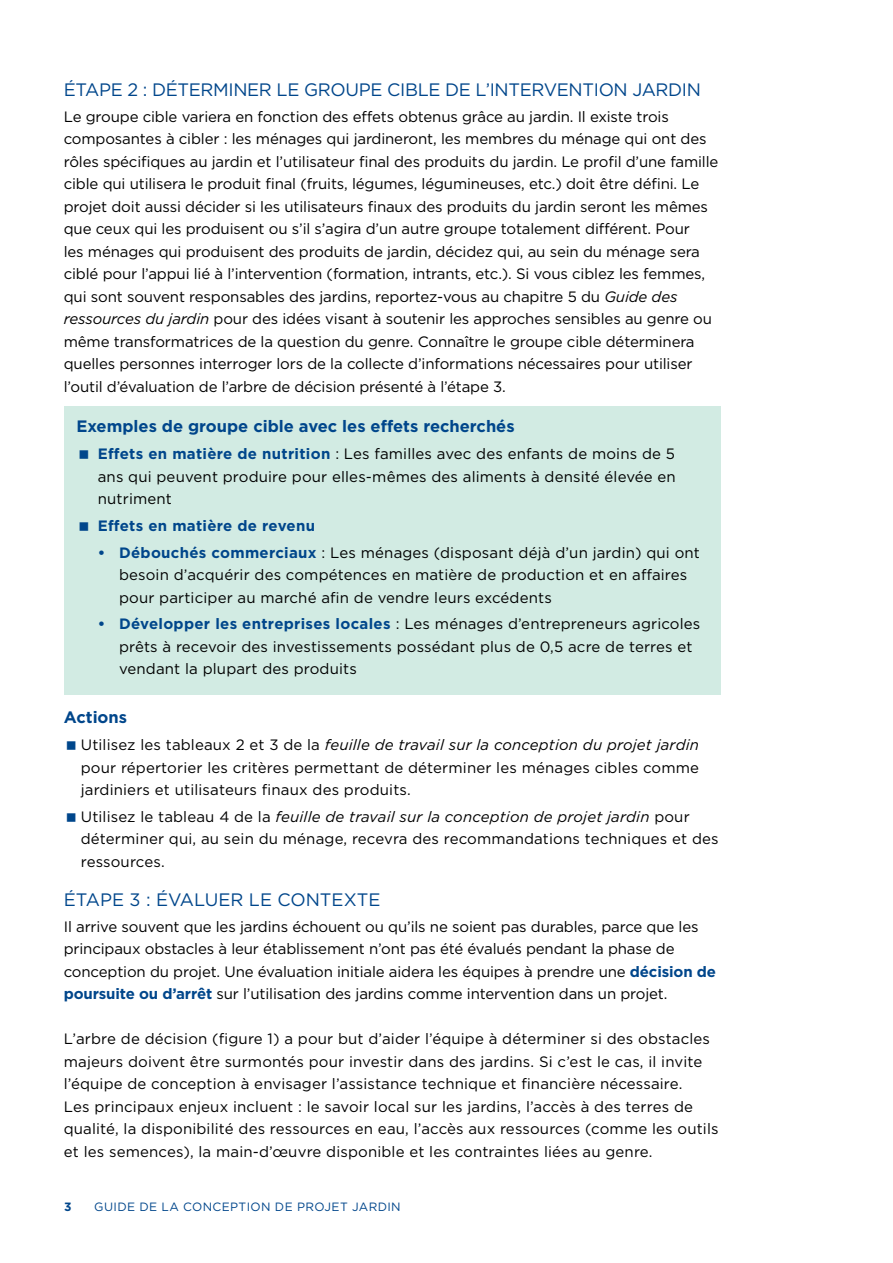
<style>
.page{position:relative;width:893px;height:1263px;background:#fff}
.page>*{position:absolute;margin:0;border:0;box-sizing:border-box;transform-origin:0 0}
.t1{font:18px "Gotham";letter-spacing:-.02em;color:#00468b}
.t2{font:18px "Gotham";color:#00468b}
.t3{font:700 16.5px "Gotham";color:#00468b}
.t4{font:15px/22.5px "Gotham";letter-spacing:-.01em;color:#000}
.t5{font:15px/22.5px "Gotham";letter-spacing:.01em;color:#000}
.t6{font:700 15px "Gotham";letter-spacing:.02em;color:#00468b}
.t7{font:12px "Gotham";letter-spacing:.03em;color:#00468b}
.t8{font:700 12px "Gotham";color:#00468b}
.s1{font-style:italic}
.s2{font-weight:700;color:#00468b}
</style>
<div class="page">
<div style="left:64px;top:406px;width:657px;height:42px;background:#d2ebe3"></div>
<div style="left:64px;top:438px;width:657px;height:86px;background:#d2ebe3"></div>
<div style="left:64px;top:510px;width:657px;height:41px;background:#d2ebe3"></div>
<div style="left:64px;top:537px;width:657px;height:86px;background:#d2ebe3"></div>
<div style="left:64px;top:609px;width:657px;height:85px;background:#d2ebe3"></div>
<p class="t1" style="left:64px;top:78px;width:639px">ÉTAPE 2 : DÉTERMINER LE GROUPE CIBLE DE L’INTERVENTION JARDIN</p>
<p class="t4" style="left:64px;top:105px;width:656px">Le groupe cible variera en fonction des effets obtenus grâce au jardin. Il existe trois composantes à cibler : les ménages qui jardineront, les membres du ménage qui ont des rôles spécifiques au jardin et l’utilisateur final des produits du jardin. Le profil d’une famille cible qui utilisera le produit final (fruits, légumes, légumineuses, etc.) doit être défini. Le projet doit aussi décider si les utilisateurs finaux des produits du jardin seront les mêmes que ceux qui les produisent ou s’il s’agira d’un autre groupe totalement différent. Pour<br>les ménages qui produisent des produits de jardin, décidez qui, au sein du ménage sera ciblé pour l’appui lié à l’intervention (formation, intrants, etc.). Si vous ciblez les femmes, qui sont souvent responsables des jardins, reportez-vous au chapitre 5 du <span class="s1">Guide des ressources du jardin</span> pour des idées visant à soutenir les approches sensibles au genre ou même transformatrices de la question du genre. Connaître le groupe cible déterminera quelles personnes interroger lors de la collecte d’informations nécessaires pour utiliser l’outil d’évaluation de l’arbre de décision présenté à l’étape 3.</p>
<p class="t3" style="left:77px;top:415px;width:440px">Exemples de groupe cible avec les effets recherchés</p>
<p class="t4" style="left:98px;top:442px;width:579px;text-align:justify"><span class="s2">Effets en matière de nutrition</span> : Les familles avec des enfants de moins de 5 ans qui peuvent produire pour elles-mêmes des aliments à densité élevée en nutriment</p>
<p class="t6" style="left:98px;top:515px;width:219px">Effets en matière de revenu</p>
<p class="t5" style="left:119px;top:541px;width:582px;text-indent:-21px"><span class="s2">• Débouchés commerciaux</span> : Les ménages (disposant déjà d’un jardin) qui ont besoin d’acquérir des compétences en matière de production et en affaires pour participer au marché afin de vendre leurs excédents</p>
<p class="t5" style="left:119px;top:612px;width:583px;text-indent:-21px"><span class="s2">• Développer les entreprises locales</span> : Les ménages d’entrepreneurs agricoles prêts à recevoir des investissements possédant plus de 0,5 acre de terres et vendant la plupart des produits</p>
<p class="t3" style="left:64px;top:706px;width:65px">Actions</p>
<p class="t4" style="left:81px;top:733px;width:620px;text-align:justify">Utilisez les tableaux 2 et 3 de la <span class="s1">feuille de travail sur la conception du projet jardin </span>pour répertorier les critères permettant de déterminer les ménages cibles comme jardiniers et utilisateurs finaux des produits.</p>
<p class="t5" style="left:81px;top:805px;width:639px">Utilisez le tableau 4 de la <span class="s1">feuille de travail sur la conception de projet jardin</span> pour déterminer qui, au sein du ménage, recevra des recommandations techniques et des ressources.</p>
<p class="t2" style="left:64px;top:888px;width:318px">ÉTAPE 3 : ÉVALUER LE CONTEXTE</p>
<p class="t4" style="left:64px;top:915px;width:654px">Il arrive souvent que les jardins échouent ou qu’ils ne soient pas durables, parce que les principaux obstacles à leur établissement n’ont pas été évalués pendant la phase de conception du projet. Une évaluation initiale aidera les équipes à prendre une <span class="s2">décision de poursuite ou d’arrêt</span> sur l’utilisation des jardins comme intervention dans un projet.</p>
<p class="t5" style="left:64px;top:1027px;width:656px">L’arbre de décision (figure 1) a pour but d’aider l’équipe à déterminer si des obstacles majeurs doivent être surmontés pour investir dans des jardins. Si c’est le cas, il invite l’équipe de conception à envisager l’assistance technique et financière nécessaire.<br>Les principaux enjeux incluent : le savoir local sur les jardins, l’accès à des terres de qualité, la disponibilité des ressources en eau, l’accès aux ressources (comme les outils et les semences), la main-d’œuvre disponible et les contraintes liées au genre.</p>
<p class="t8" style="left:64px;top:1199px;width:9px">3</p>
<p class="t7" style="left:94px;top:1199px;width:308px">GUIDE DE LA CONCEPTION DE PROJET JARDIN</p>
</div>
